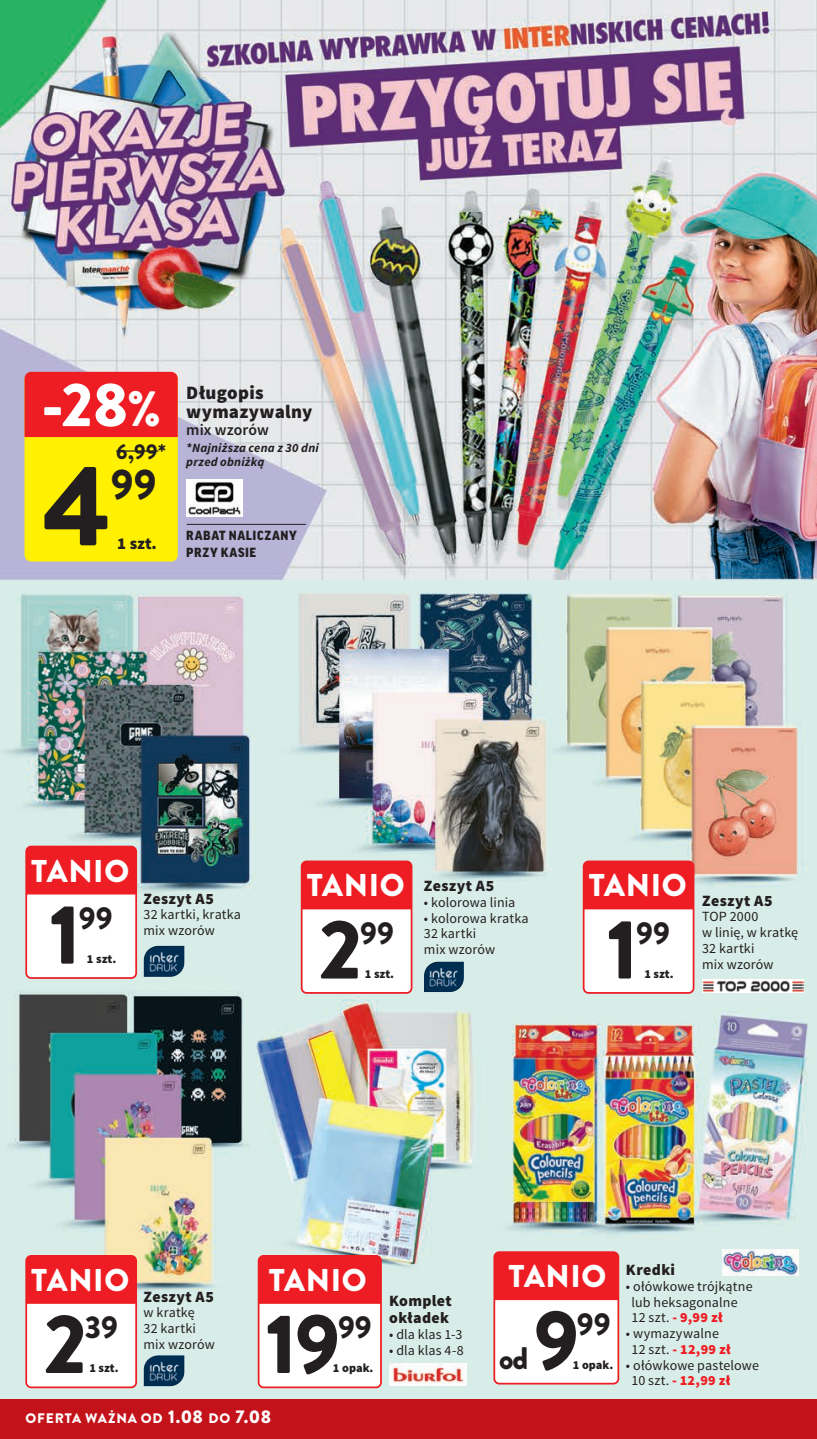
<style>
.page{position:relative;width:817px;height:1439px;background:#fff}
.page>*{position:absolute;margin:0;border:0;box-sizing:border-box;transform-origin:0 0}
.t1{font:900 113.4px "Brandon Grotesque";color:#231f20}
.t2{font:900 84px "Brandon Grotesque";color:#231f20}
.t3{font:900 61.95px "Brandon Grotesque";color:#fff}
.t4{font:900 42.52px "Brandon Grotesque";color:#231f20}
.t5{font:900 31.5px "Brandon Grotesque";letter-spacing:.02em;color:#fff}
.t6{font:900 31.5px "Brandon Grotesque";color:#231f20}
.t7{font:900 31.15px "Brandon Grotesque";color:#231f20}
.t8{font:900 21.18px "Brandon Grotesque";color:#231f20}
.t9{font:900 18.9px/18.9px "Source Sans Pro";letter-spacing:.015em;color:#231f20}
.t10{font:900 16.45px "Source Sans Pro";color:#231f20}
.t11{font:900 15.75px/17.5px "Source Sans Pro";letter-spacing:.02em;color:#231f20}
.t12{font:600 15.75px "Source Sans Pro";letter-spacing:.01em;color:#231f20}
.t13{font:14px/15.8px "Source Sans Pro";letter-spacing:.01em;color:#231f20}
.t14{font:900 13.83px "Brandon Grotesque";letter-spacing:.055em;color:#fff}
.t15{font:900 12.78px/16.4px "Good Pro";letter-spacing:.05em;color:#231f20}
.t16{font:italic 700 12.6px/14.2px "Source Sans Pro";letter-spacing:.015em;color:#231f20}
.t17{font:900 12.25px "Source Sans Pro";color:#231f20}
.s1{font-size:49.52px}
.s2{font-size:18.38px}
.s3{font-weight:900;color:#ee1d23}
</style>
<div class="page">
<img style="left:0;top:0;width:817px;height:1399px">
<div style="left:25px;top:372px;width:153px;height:189px;background:#fff101;border-radius:7px"></div>
<div style="left:25px;top:372px;width:153px;height:65px;background:#ee1d23"></div>
<hr style="left:116px;top:450px;width:42px;height:2px;background:#231f20">
<div style="left:26px;top:846px;width:110px;height:132px;background:#fff;border-radius:5px"></div>
<div style="left:25px;top:845px;width:112px;height:134px;border:2px solid #ee1d23;border-radius:5px"></div>
<div style="left:26px;top:846px;width:110px;height:48px;background:#ee1d23"></div>
<img style="left:144px;top:946px;width:40px;height:31px">
<div style="left:302px;top:861px;width:109px;height:132px;background:#fff;border-radius:5px"></div>
<div style="left:301px;top:860px;width:111px;height:134px;border:2px solid #ee1d23;border-radius:5px"></div>
<div style="left:301px;top:861px;width:110px;height:48px;background:#ee1d23"></div>
<img style="left:424px;top:961px;width:40px;height:31px">
<div style="left:583px;top:861px;width:110px;height:132px;background:#fff;border-radius:5px"></div>
<div style="left:583px;top:860px;width:111px;height:134px;border:2px solid #ee1d23;border-radius:5px"></div>
<div style="left:583px;top:861px;width:110px;height:48px;background:#ee1d23"></div>
<div style="left:26px;top:1256px;width:110px;height:131px;background:#fff;border-radius:5px"></div>
<div style="left:25px;top:1255px;width:112px;height:133px;border:2px solid #ee1d23;border-radius:5px"></div>
<div style="left:26px;top:1256px;width:110px;height:48px;background:#ee1d23"></div>
<img style="left:144px;top:1355px;width:40px;height:31px">
<div style="left:494px;top:1252px;width:124px;height:131px;background:#fff;border-radius:5px"></div>
<div style="left:493px;top:1251px;width:126px;height:133px;border:2px solid #ee1d23;border-radius:5px"></div>
<div style="left:494px;top:1252px;width:124px;height:48px;background:#ee1d23"></div>
<img style="left:186px;top:479px;width:57px;height:38px">
<img style="left:722px;top:1249px;width:76px;height:26px">
<img style="left:703px;top:979px;width:100px;height:13px">
<hr style="left:187px;top:524px;width:119px;height:1px;background:#231f20">
<div style="left:259px;top:1256px;width:122px;height:131px;background:#fff;border-radius:5px"></div>
<div style="left:258px;top:1255px;width:124px;height:133px;border:2px solid #ee1d23;border-radius:5px"></div>
<div style="left:259px;top:1256px;width:122px;height:48px;background:#ee1d23"></div>
<img style="left:390px;top:1363px;width:76px;height:22px">
<div style="left:0;top:1399px;width:817px;height:40px;background:#c4121a"></div>
<h3 class="t3" style="left:41px;top:361px;width:121px">-28<span class="s1">%</span></h3>
<h3 class="t9" style="left:186px;top:384px;width:127px">Długopis wymazywalny</h3>
<p class="t12" style="left:186px;top:420px;width:84px">mix wzorów</p>
<p class="t16" style="left:186px;top:440px;width:134px">*Najniższa cena z 30 dni przed obniżką</p>
<h3 class="t8" style="left:116px;top:436px;width:51px">6,99*</h3>
<h1 class="t1" style="left:43px;top:426px;width:70px">4</h1>
<h3 class="t4" style="left:111px;top:454px;width:47px">99</h3>
<p class="t15" style="left:186px;top:527px;width:112px">RABAT NALICZANY<br>PRZY KASIE</p>
<p class="t10" style="left:117px;top:532px;width:41px">1 szt.</p>
<h3 class="t5" style="left:31px;top:848px;width:99px">TANIO</h3>
<h2 class="t2" style="left:49px;top:875px;width:33px">1</h2>
<h3 class="t6" style="left:79px;top:896px;width:35px">99</h3>
<p class="t17" style="left:87px;top:951px;width:31px">1 szt.</p>
<p class="t11" style="left:144px;top:890px;width:72px">Zeszyt A5</p>
<p class="t13" style="left:144px;top:907px;width:99px">32 kartki, kratka mix wzorów</p>
<h3 class="t5" style="left:307px;top:863px;width:99px">TANIO</h3>
<h2 class="t2" style="left:319px;top:890px;width:45px">2</h2>
<h3 class="t6" style="left:360px;top:911px;width:35px">99</h3>
<p class="t17" style="left:365px;top:966px;width:31px">1 szt.</p>
<p class="t11" style="left:424px;top:878px;width:72px">Zeszyt A5</p>
<p class="t13" style="left:424px;top:895px;width:93px">• kolorowa linia</p>
<p class="t13" style="left:424px;top:910px;width:106px">• kolorowa kratka<br>32 kartki<br>mix wzorów</p>
<h3 class="t5" style="left:588px;top:863px;width:99px">TANIO</h3>
<h2 class="t2" style="left:607px;top:890px;width:33px">1</h2>
<h3 class="t6" style="left:636px;top:911px;width:35px">99</h3>
<p class="t17" style="left:644px;top:966px;width:31px">1 szt.</p>
<p class="t11" style="left:702px;top:892px;width:72px">Zeszyt A5</p>
<p class="t13" style="left:702px;top:909px;width:97px">TOP 2000<br>w linię, w kratkę<br>32 kartki<br>mix wzorów</p>
<h3 class="t5" style="left:31px;top:1257px;width:99px">TANIO</h3>
<h2 class="t2" style="left:44px;top:1284px;width:45px">2</h2>
<h3 class="t6" style="left:85px;top:1305px;width:35px">39</h3>
<p class="t17" style="left:89px;top:1360px;width:31px">1 szt.</p>
<p class="t11" style="left:144px;top:1288px;width:72px">Zeszyt A5</p>
<p class="t13" style="left:144px;top:1305px;width:73px">w kratkę<br>32 kartki mix wzorów</p>
<h3 class="t5" style="left:269px;top:1257px;width:99px">TANIO</h3>
<h2 class="t2" style="left:266px;top:1284px;width:76px">19</h2>
<h3 class="t6" style="left:338px;top:1305px;width:35px">99</h3>
<p class="t17" style="left:333px;top:1360px;width:42px">1 opak.</p>
<p class="t14" style="left:26px;top:1409px;width:247px">OFERTA WAŻNA OD <span class="s2">1.08</span> DO <span class="s2">7.08</span></p>
<p class="t11" style="left:389px;top:1292px;width:64px">Komplet okładek</p>
<p class="t13" style="left:389px;top:1327px;width:75px">• dla klas 1-3</p>
<p class="t13" style="left:389px;top:1342px;width:76px">• dla klas 4-8</p>
<h3 class="t5" style="left:508px;top:1254px;width:99px">TANIO</h3>
<h3 class="t7" style="left:499px;top:1336px;width:31px">od</h3>
<h2 class="t2" style="left:534px;top:1281px;width:47px">9</h2>
<h3 class="t6" style="left:577px;top:1301px;width:35px">99</h3>
<p class="t17" style="left:573px;top:1356px;width:42px">1 opak.</p>
<p class="t11" style="left:626px;top:1261px;width:51px">Kredki</p>
<p class="t13" style="left:631px;top:1278px;width:122px;text-indent:-6px">• ołówkowe trójkątne lub heksagonalne<br>12 szt. <span class="s3">- 9,99 zł</span></p>
<p class="t13" style="left:631px;top:1325px;width:100px;text-indent:-6px">• wymazywalne<br>12 szt. <span class="s3">- 12,99 zł</span></p>
<p class="t13" style="left:631px;top:1357px;width:129px;text-indent:-6px">• ołówkowe pastelowe<br>10 szt. <span class="s3">- 12,99 zł</span></p>
</div>
